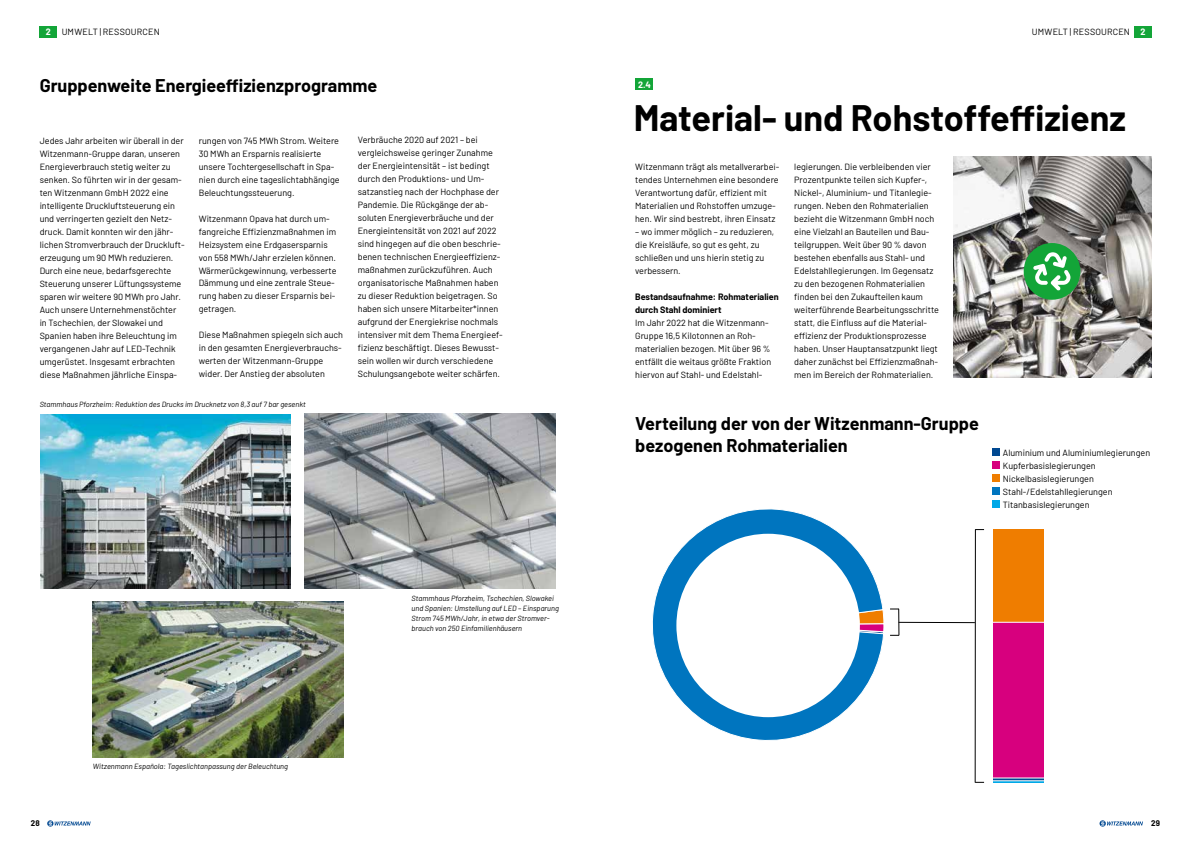
<style>
.page{position:relative;width:1191px;height:842px;background:#fff}
.page>*{position:absolute;margin:0;border:0;box-sizing:border-box;transform-origin:0 0}
.t1{font:700 36px "Barlow";color:#000}
.t2{font:700 18px/22px "Barlow";color:#000}
.t3{font:9px/13px "Barlow";color:#000}
.t4{font:700 9px/13px "Barlow";color:#000}
.t5{font:700 9px "Barlow";color:#fff}
.t6{font:700 8px "Barlow";color:#000}
.t7{font:italic 7.5px/10px "Barlow";color:#000}
.s1{font-weight:700;color:#fff}
.s2{font-style:normal}
</style>
<div class="page">
<svg style="left:47px;top:820px;width:44px;height:7px"></svg>
<svg style="left:1099px;top:820px;width:44px;height:7px"></svg>
<div style="left:1134px;top:26px;width:17px;height:11px;background:#13a538"></div>
<div style="left:40px;top:26px;width:17px;height:11px;background:#13a538"></div>
<div style="left:636px;top:79px;width:17px;height:11px;background:#13a538"></div>
<img style="left:953px;top:157px;width:198px;height:221px">
<div style="left:1023px;top:243px;width:57px;height:57px;background:#13a538;border-radius:50%"></div>
<svg style="left:1033px;top:252px;width:37px;height:39px"></svg>
<img style="left:40px;top:414px;width:251px;height:175px">
<img style="left:305px;top:414px;width:251px;height:174px">
<img style="left:93px;top:602px;width:251px;height:156px">
<svg style="left:652px;top:509px;width:232px;height:232px"></svg>
<div style="left:992px;top:449px;width:7px;height:7px;background:#004891"></div>
<div style="left:992px;top:462px;width:7px;height:7px;background:#d7007e"></div>
<div style="left:992px;top:475px;width:7px;height:7px;background:#ef7d00"></div>
<div style="left:992px;top:488px;width:7px;height:7px;background:#0075bf"></div>
<div style="left:992px;top:501px;width:7px;height:7px;background:#00a8e7"></div>
<div style="left:992px;top:529px;width:51px;height:251px;background:#ef7d00"></div>
<div style="left:992px;top:622px;width:51px;height:158px;background:#d7007e"></div>
<hr style="left:992px;top:778px;width:51px;height:2px;background:#004891">
<hr style="left:992px;top:781px;width:51px;height:1px;background:#00a8e7">
<hr style="left:992px;top:622px;width:53px;height:1px;background:#fff">
<hr style="left:991px;top:777px;width:53px;height:1px;background:#fff">
<svg style="left:858px;top:608px;width:117px;height:28px"></svg>
<hr style="left:975px;top:529px;width:1px;height:253px;background:#000">
<div style="left:676px;top:534px;width:184px;height:183px;background:#fff;border-radius:50%"></div>
<p class="t3" style="left:46px;top:25px;width:116px"><span class="s1">2</span> UMWELT | RESSOURCEN</p>
<p class="t3" style="left:1032px;top:25px;width:115px">UMWELT | RESSOURCEN <span class="s1">2</span></p>
<h2 class="t2" style="left:40px;top:73px;width:339px">Gruppenweite Energieeffizienzprogramme</h2>
<p class="t5" style="left:638px;top:78px;width:14px">2.4</p>
<h1 class="t1" style="left:634px;top:91px;width:494px">Material- und Rohstoffeffizienz</h1>
<p class="t3" style="left:635px;top:159px;width:146px">Witzenmann trägt als metallverarbei&shy;tendes Unternehmen eine besondere Verantwortung dafür, effizient mit Materialien und Rohstoffen umzuge&shy;hen. Wir sind bestrebt, ihren Einsatz</p>
<p class="t3" style="left:635px;top:224px;width:141px">– wo immer möglich – zu reduzieren, die Kreisläufe, so gut es geht, zu schließen und uns hierin stetig zu verbessern.</p>
<p class="t4" style="left:635px;top:289px;width:145px">Bestandsaufnahme: Rohmaterialien durch Stahl dominiert</p>
<p class="t3" style="left:635px;top:315px;width:138px">Im Jahr 2022 hat die Witzenmann-Gruppe 16,5 Kilotonnen an Roh&shy;materialien bezogen. Mit über 96 % entfällt die weitaus größte Fraktion hiervon auf Stahl- und Edelstahl-</p>
<p class="t3" style="left:358px;top:133px;width:146px">Verbräuche 2020 auf 2021 – bei vergleichsweise geringer Zunahme der Energieintensität – ist bedingt durch den Produktions- und Um&shy;satzanstieg nach der Hochphase der Pandemie. Die Rückgänge der ab&shy;soluten Energieverbräuche und der Energieintensität von 2021 auf 2022 sind hingegen auf die oben beschrie&shy;benen technischen Energieeffizienz&shy;maßnahmen zurückzuführen. Auch organisatorische Maßnahmen haben zu dieser Reduktion beigetragen. So haben sich unsere Mitarbeiter*innen aufgrund der Energiekrise nochmals intensiver mit dem Thema Energieef&shy;fizienz beschäftigt. Dieses Bewusst&shy;sein wollen wir durch verschiedene Schulungsangebote weiter schärfen.</p>
<p class="t3" style="left:40px;top:133px;width:146px">Jedes Jahr arbeiten wir überall in der Witzenmann-Gruppe daran, unseren Energieverbrauch stetig weiter zu senken. So führten wir in der gesam&shy;ten Witzenmann GmbH 2022 eine intelligente Druckluftsteuerung ein und verringerten gezielt den Netz&shy;druck. Damit konnten wir den jähr&shy;lichen Stromverbrauch der Druckluft&shy;erzeugung um 90 MWh reduzieren.<br>Durch eine neue, bedarfsgerechte Steuerung unserer Lüftungssysteme sparen wir weitere 90 MWh pro Jahr.<br>Auch unsere Unternehmenstöchter in Tschechien, der Slowakei und Spanien haben ihre Beleuchtung im vergangenen Jahr auf LED-Technik umgerüstet. Insgesamt erbrachten diese Maßnahmen jährliche Einspa-</p>
<p class="t3" style="left:199px;top:133px;width:142px">rungen von 745 MWh Strom. Weitere 30 MWh an Ersparnis realisierte unsere Tochtergesellschaft in Spa&shy;nien durch eine tageslichtabhängige Beleuchtungssteuerung.</p>
<p class="t3" style="left:794px;top:159px;width:146px">legierungen. Die verbleibenden vier Prozentpunkte teilen sich Kupfer-, Nickel-, Aluminium- und Titanlegie&shy;rungen. Neben den Rohmaterialien bezieht die Witzenmann GmbH noch eine Vielzahl an Bauteilen und Bau&shy;teilgruppen. Weit über 90 % davon bestehen ebenfalls aus Stahl- und Edelstahllegierungen. Im Gegensatz zu den bezogenen Rohmaterialien finden bei den Zukaufteilen kaum weiterführende Bearbeitungsschritte statt, die Einfluss auf die Material&shy;effizienz der Produktionsprozesse haben. Unser Hauptansatzpunkt liegt daher zunächst bei Effizienzmaßnah&shy;men im Bereich der Rohmaterialien.</p>
<p class="t3" style="left:199px;top:211px;width:139px">Witzenmann Opava hat durch um&shy;fangreiche Effizienzmaßnahmen im<br>Heizsystem eine Erdgasersparnis von 558 MWh/Jahr erzielen können.<br>Wärmerückgewinnung, verbesserte<br>Dämmung und eine zentrale Steue&shy;rung haben zu dieser Ersparnis bei&shy;getragen.</p>
<p class="t3" style="left:199px;top:328px;width:146px">Diese Maßnahmen spiegeln sich auch in den gesamten Energieverbrauchs&shy;werten der Witzenmann-Gruppe wider. Der Anstieg der absoluten</p>
<p class="t7" style="left:40px;top:399px;width:267px">Stammhaus Pforzheim: Reduktion des Drucks im Drucknetz von 8,3 auf 7 bar gesenkt</p>
<p class="t7" style="left:93px;top:761px;width:197px">Witzenmann Española: Tageslichtanpassung der Beleuchtung</p>
<p class="t7" style="left:411px;top:592px;width:149px">Stammhaus Pforzheim, Tschechien, Slowakei und Spanien: Umstellung auf LED <span class="s2">–</span> Einsparung Strom 745 MWh/Jahr, in etwa der Stromver&shy;brauch von 250 Einfamilienhäusern</p>
<h2 class="t2" style="left:635px;top:411px;width:345px">Verteilung der von der Witzenmann-Gruppe bezogenen Rohmaterialien</h2>
<p class="t3" style="left:1003px;top:445px;width:149px">Aluminium und Aluminiumlegierungen<br>Kupferbasislegierungen<br>Nickelbasislegierungen<br>Stahl-/Edelstahllegierungen<br>Titanbasislegierungen</p>
<p class="t6" style="left:31px;top:817px;width:10px">28</p>
<p class="t6" style="left:1151px;top:818px;width:10px">29</p>
</div>
